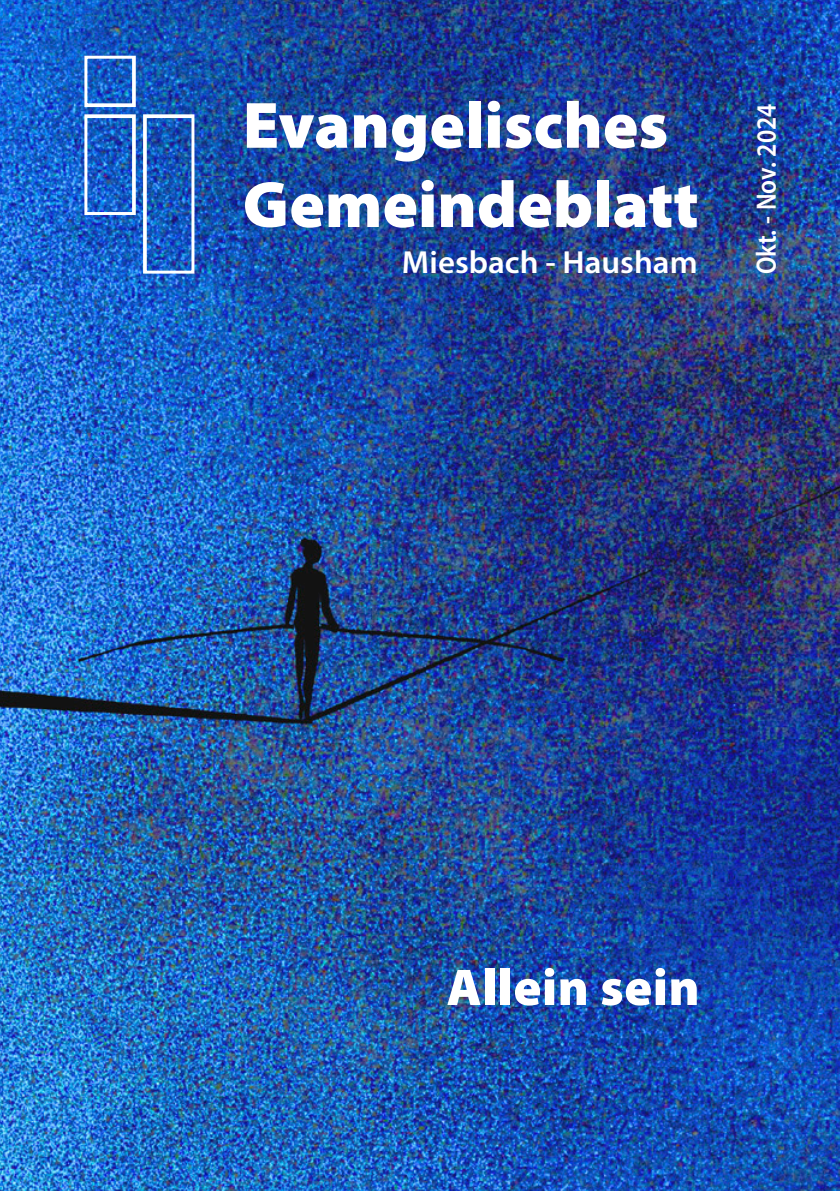
<style>
.page{position:relative;width:840px;height:1191px;background:#fff}
.page>*{position:absolute;margin:0;border:0;box-sizing:border-box;transform-origin:0 0}
.t1{font:900 66px/79.2px "Myriad Pro";color:#fff}
.t2{font:900 52px "Myriad Pro";letter-spacing:.01em;color:#fff}
.t3{font:600 32px "Myriad Pro";color:#fff}
.t4{font:600 28px "Myriad Pro";color:#fff;scale:.88 1}
</style>
<div class="page">
<img style="left:0;top:0;width:839px;height:1191px">
<img style="left:83px;top:55px;width:112px;height:220px">
<p class="t1" style="left:243px;top:83px;width:457px">Evangelisches<br>Gemeindeblatt</p>
<p class="t3" style="left:402px;top:242px;width:297px">Miesbach - Hausham</p>
<p class="t4" style="left:748px;top:274px;width:195px;rotate:-90deg">Okt. - Nov. 2024</p>
<p class="t2" style="left:446px;top:952px;width:254px">Allein sein</p>
</div>
